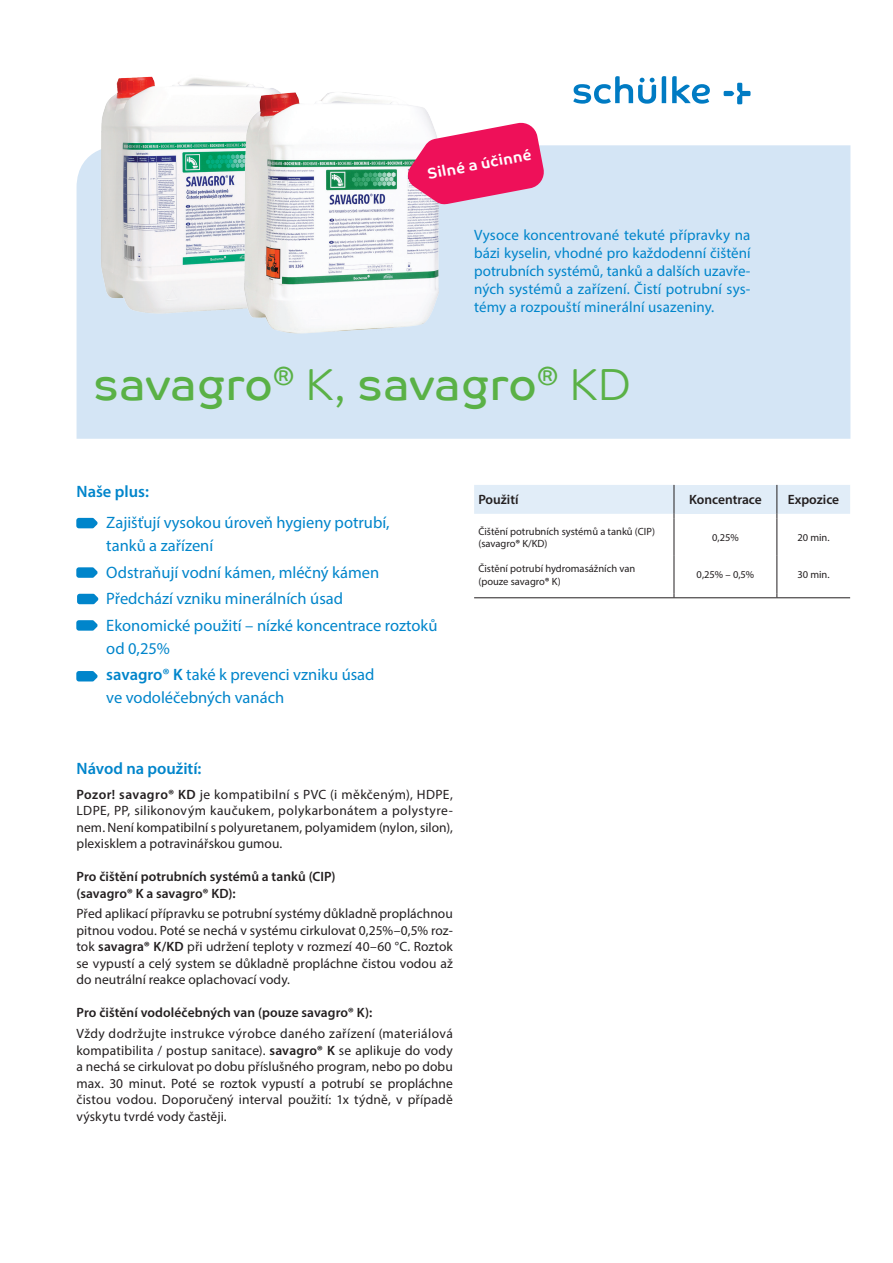
<style>
.page{position:relative;width:893px;height:1263px;background:#fff}
.page>*{position:absolute;margin:0;border:0;box-sizing:border-box;transform-origin:0 0}
.t1{font:45px "Co Text";color:#5ab146}
.t2{font:16.5px/26.7px "Myriad Pro";color:#0085cb}
.t3{font:600 16.5px "Myriad Pro";color:#0085cb}
.t4{font:15px/18px "Myriad Pro";letter-spacing:.01em;color:#0085cb;text-align:justify}
.t5{font:700 15px "Co Text";color:#fff}
.t6{font:13.5px/16.5px "Myriad Pro";letter-spacing:.01em;color:#231f20;text-align:justify}
.t7{font:13.5px/20.7px "Myriad Pro";letter-spacing:.03em;color:#231f20}
.t8{font:600 13.5px/16.5px "Myriad Pro";letter-spacing:.005em;color:#231f20}
.t9{font:10.5px/12.6px "Myriad Pro";color:#231f20}
.s1{font-family:"Co Text Lt"}
.s2{font-weight:600}
.s3{font-weight:700}
</style>
<div class="page">
<div style="left:77px;top:145px;width:773px;height:294px;background:#d4e5f5"></div>
<svg style="left:76px;top:518px;width:22px;height:10px"></svg>
<svg style="left:76px;top:671px;width:22px;height:10px"></svg>
<svg style="left:76px;top:567px;width:22px;height:11px"></svg>
<svg style="left:76px;top:620px;width:22px;height:11px"></svg>
<svg style="left:474px;top:485px;width:376px;height:33px;background:#e3eef7"></svg>
<hr style="left:674px;top:518px;width:1px;height:38px;background:#231f20">
<hr style="left:776px;top:518px;width:1px;height:38px;background:#231f20">
<hr style="left:674px;top:556px;width:1px;height:37px;background:#231f20">
<hr style="left:776px;top:556px;width:1px;height:37px;background:#231f20">
<hr style="left:474px;top:597px;width:200px;height:1px;background:#231f20">
<hr style="left:674px;top:597px;width:103px;height:1px;background:#231f20">
<hr style="left:777px;top:597px;width:73px;height:1px;background:#231f20">
<svg style="left:77px;top:594px;width:22px;height:10px"></svg>
<svg style="left:573px;top:76px;width:83px;height:28px"></svg>
<svg style="left:662px;top:76px;width:4px;height:27px"></svg>
<svg style="left:672px;top:76px;width:38px;height:28px"></svg>
<svg style="left:724px;top:83px;width:26px;height:21px"></svg>
<img style="left:76px;top:76px;width:135px;height:269px">
<img style="left:211px;top:79px;width:256px;height:284px">
<svg style="left:406px;top:121px;width:139px;height:83px"></svg>
<p class="t5" style="left:426px;top:165px;width:107px;rotate:-11deg">Silné a účinné</p>
<p class="t4" style="left:474px;top:226px;width:278px">Vysoce koncentrované tekuté přípravky na bázi kyselin, vhodné pro každodenní čištění potrubních systémů, tanků a dalších uzavře&shy;ných systémů a zařízení. Čistí potrubní sys&shy;témy a rozpouští minerální usazeniny.</p>
<h1 class="t1" style="left:94px;top:357px;width:540px">savagro<sup>®</sup> <span class="s1">k,</span> savagro<sup>®</sup> <span class="s1">kd</span></h1>
<p class="t3" style="left:77px;top:481px;width:74px">Naše plus:</p>
<p class="t2" style="left:106px;top:511px;width:285px;line-height:22.5px">Zajišťují vysokou úroveň hygieny potrubí, tanků a zařízení</p>
<p class="t2" style="left:106px;top:558px;width:333px">Odstraňují vodní kámen, mléčný kámen<br>Předchází vzniku minerálních úsad<br>Ekonomické použití – nízké koncentrace roztoků</p>
<p class="t2" style="left:106px;top:634px;width:270px">od 0,25%<br><span class="s2">savagro® K</span> také k prevenci vzniku úsad</p>
<p class="t2" style="left:106px;top:684px;width:179px">ve vodoléčebných vanách</p>
<p class="t3" style="left:77px;top:757px;width:126px">Návod na použití:</p>
<p class="t6" style="left:77px;top:785px;width:378px"><span class="s2">Pozor! savagro</span><span class="s3">®</span> <span class="s2">KD</span> je kompatibilní s PVC (i měkčeným), HDPE, LDPE, PP, silikonovým kaučukem, polykarbonátem a polystyre&shy;nem. Není kompatibilní s polyuretanem, polyamidem (nylon, silon), plexisklem a potravinářskou gumou.</p>
<p class="t8" style="left:77px;top:868px;width:260px">Pro čištění potrubních systémů a tanků (CIP) (savagro<span class="s3">®</span> K a savagro<span class="s3">®</span> KD):</p>
<p class="t6" style="left:77px;top:905px;width:378px">Před aplikací přípravku se potrubní systémy důkladně propláchnou pitnou vodou. Poté se nechá v systému cirkulovat 0,25%–0,5% roz&shy;tok <span class="s2">savagra</span><span class="s3">®</span> <span class="s2">K/KD</span> při udržení teploty v rozmezí 40–60 °C. Roztok se vypustí a celý system se důkladně propláchne čistou vodou až do neutrální reakce oplachovací vody.</p>
<p class="t7" style="left:77px;top:1002px;width:378px"><span class="s2">Pro čištění vodoléčebných van (pouze savagro</span><span class="s3">®</span> <span class="s2">K):<br></span>Vždy dodržujte instrukce výrobce daného zařízení (materiálová</p>
<p class="t6" style="left:77px;top:1041px;width:378px">kompatibilita / postup sanitace). <span class="s2">savagro</span><span class="s3">®</span> <span class="s2">K</span> se aplikuje do vody a nechá se cirkulovat po dobu příslušného program, nebo po dobu max. 30 minut. Poté se roztok vypustí a potrubí se propláchne čistou vodou. Doporučený interval použití: 1x týdně, v případě výskytu tvrdé vody častěji.</p>
<p class="t8" style="left:478px;top:491px;width:42px">Použití</p>
<p class="t8" style="left:689px;top:491px;width:74px">Koncentrace</p>
<p class="t8" style="left:788px;top:491px;width:53px">Expozice</p>
<p class="t9" style="left:478px;top:525px;width:178px">Čištění potrubních systémů a tanků (CIP) (savagro<span class="s3">®</span> K/KD)</p>
<p class="t9" style="left:712px;top:531px;width:28px">0,25%</p>
<p class="t9" style="left:797px;top:531px;width:34px">20 min.</p>
<p class="t9" style="left:478px;top:562px;width:158px">Čistění potrubí hydromasážních van (pouze savagro<span class="s3">®</span> K)</p>
<p class="t9" style="left:697px;top:568px;width:59px">0,25% – 0,5%</p>
<p class="t9" style="left:797px;top:568px;width:34px">30 min.</p>
</div>
